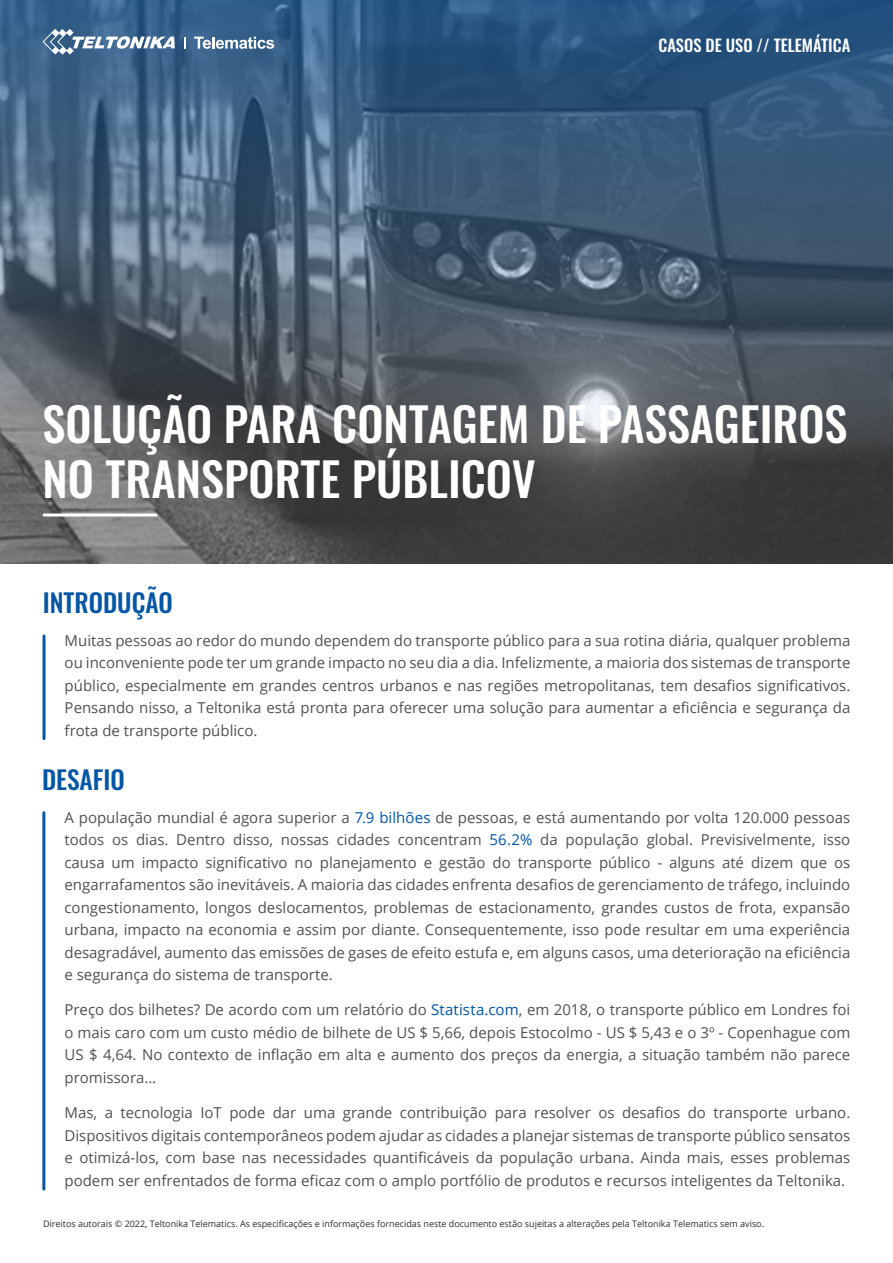
<style>
.page{position:relative;width:893px;height:1263px;background:#fff}
.page>*{position:absolute;margin:0;border:0;box-sizing:border-box;transform-origin:0 0}
.t1{font:500 46.5px/55.5px "Oswald";color:#fff}
.t2{font:500 25.5px "Oswald";color:#0556a5}
.t3{font:500 16.5px "Oswald";color:#fff}
.t4{font:15px/22.5px "Open Sans";color:#515153;text-align:justify}
.t5{font:9px "Open Sans";color:#2e2e2f}
.s1{color:#0054a6}
</style>
<div class="page">
<img style="left:0;top:0;width:893px;height:563px">
<hr style="left:43px;top:636px;width:3px;height:103px;background:#0556a5">
<hr style="left:42px;top:813px;width:3px;height:376px;background:#0556a5">
<hr style="left:44px;top:513px;width:112px;height:3px;background:#fff">
<svg style="left:184px;top:37px;width:2px;height:12px"></svg>
<svg style="left:42px;top:29px;width:133px;height:26px"></svg>
<svg style="left:194px;top:37px;width:80px;height:12px"></svg>
<p class="t3" style="left:658px;top:37px;width:193px">CASOS DE USO // TELEMÁTICA</p>
<h1 class="t1" style="left:43px;top:399px;width:806px">SOLUÇÃO PARA CONTAGEM DE PASSAGEIROS<br>NO TRANSPORTE PÚBLICOV</h1>
<h2 class="t2" style="left:43px;top:589px;width:132px">INTRODUÇÃO</h2>
<p class="t4" style="left:65px;top:629px;width:787px">Muitas pessoas ao redor do mundo dependem do transporte público para a sua rotina diária, qualquer problema ou inconveniente pode ter um grande impacto no seu dia a dia. Infelizmente, a maioria dos sistemas de transporte público, especialmente em grandes centros urbanos e nas regiões metropolitanas, tem desafios significativos.<br>Pensando nisso, a Teltonika está pronta para oferecer uma solução para aumentar a eficiência e segurança da frota de transporte público.</p>
<h2 class="t2" style="left:42px;top:766px;width:84px">DESAFIO</h2>
<p class="t4" style="left:64px;top:805px;width:787px">A população mundial é agora superior a <span class="s1">7.9 bilhões</span> de pessoas, e está aumentando por volta 120.000 pessoas todos os dias. Dentro disso, nossas cidades concentram <span class="s1">56.2%</span> da população global. Previsivelmente, isso causa um impacto significativo no planejamento e gestão do transporte público - alguns até dizem que os engarrafamentos são inevitáveis. A maioria das cidades enfrenta desafios de gerenciamento de tráfego, incluindo congestionamento, longos deslocamentos, problemas de estacionamento, grandes custos de frota, expansão urbana, impacto na economia e assim por diante. Consequentemente, isso pode resultar em uma experiência desagradável, aumento das emissões de gases de efeito estufa e, em alguns casos, uma deterioração na eficiência e segurança do sistema de transporte.</p>
<p class="t4" style="left:64px;top:998px;width:787px">Preço dos bilhetes? De acordo com um relatório do <span class="s1">Statista.com</span>, em 2018, o transporte público em Londres foi o mais caro com um custo médio de bilhete de US $ 5,66, depois Estocolmo - US $ 5,43 e o 3º - Copenhague com US $ 4,64. No contexto de inflação em alta e aumento dos preços da energia, a situação também não parece promissora…</p>
<p class="t4" style="left:64px;top:1101px;width:787px">Mas, a tecnologia IoT pode dar uma grande contribuição para resolver os desafios do transporte urbano.<br>Dispositivos digitais contemporâneos podem ajudar as cidades a planejar sistemas de transporte público sensatos e otimizá-los, com base nas necessidades quantificáveis da população urbana. Ainda mais, esses problemas podem ser enfrentados de forma eficaz com o amplo portfólio de produtos e recursos inteligentes da Teltonika.</p>
<p class="t5" style="left:43px;top:1218px;width:723px">Direitos autorais © 2022, Teltonika Telematics. As especificações e informações fornecidas neste documento estão sujeitas a alterações pela Teltonika Telematics sem aviso.</p>
</div>
